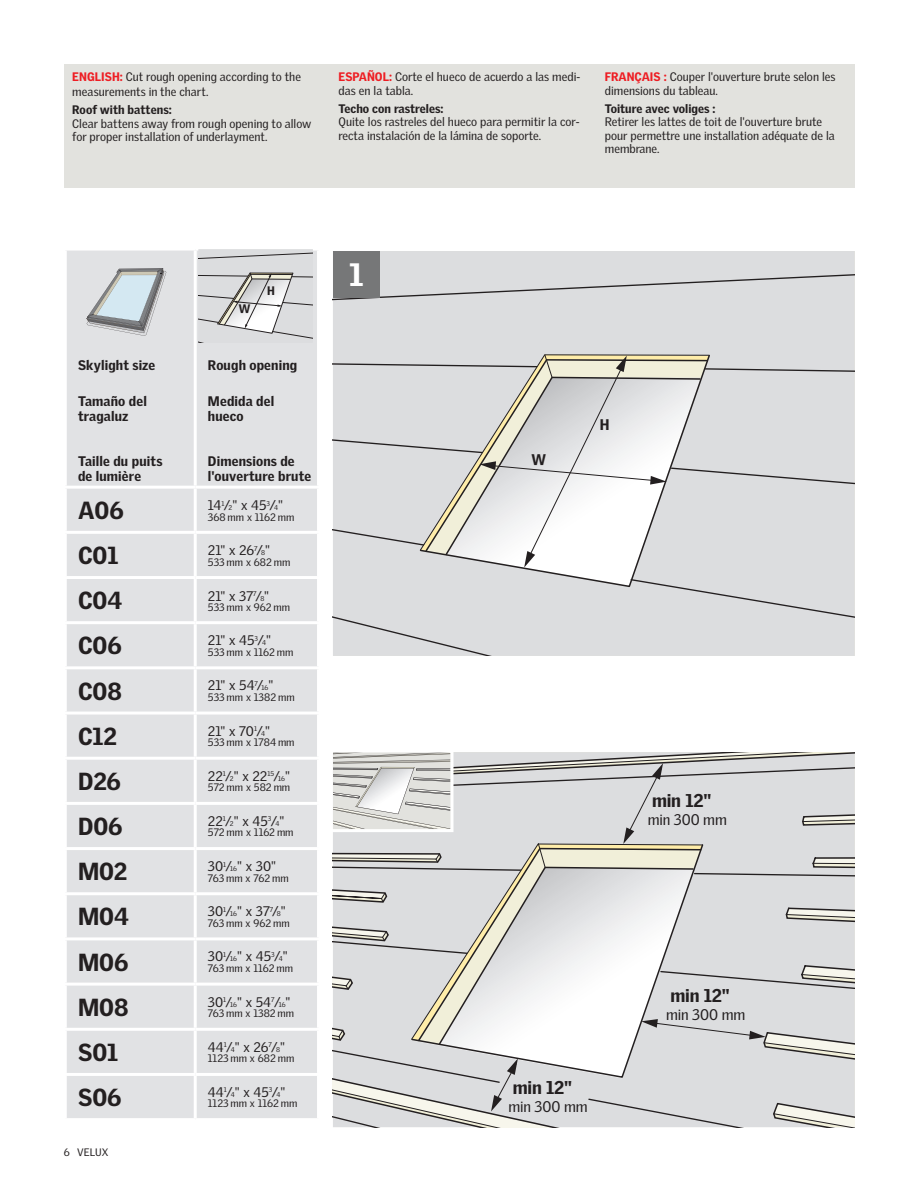
<style>
.page{position:relative;width:918px;height:1188px;background:#fff}
.page>*{position:absolute;margin:0;border:0;box-sizing:border-box;transform-origin:0 0}
.t1{font:900 31.5px "Velux Gothic";color:#fff}
.t2{font:900 24px "Velux Gothic";color:#231f20}
.t3{font:900 18px "Velux Gothic";letter-spacing:-.01em;color:#231f20}
.t4{font:15px "Velux Gothic";letter-spacing:-.005em;color:#231f20}
.t5{font:900 15px "Velux Gothic";color:#231f20}
.t6{font:13.5px "Velux Gothic";color:#231f20}
.t7{font:900 13.5px/15px "Velux Gothic";letter-spacing:.01em;color:#231f20}
.t8{font:12px/13.5px "Velux Gothic";color:#231f20}
.t9{font:900 12px "Velux Gothic";color:#231f20}
.t10{font:900 12px "Velux Gothic";color:#ee1d23}
.t11{font:10.5px "Velux Gothic";color:#231f20}
.s1{font-weight:900;color:#ee1d23}
.s2{font-size:6.75px}
</style>
<div class="page">
<div style="left:67px;top:251px;width:250px;height:867px;background:#e1e2e4"></div>
<hr style="left:194px;top:251px;width:3px;height:235px;background:#fff">
<hr style="left:64px;top:486px;width:131px;height:3px;background:#fff">
<hr style="left:195px;top:486px;width:125px;height:3px;background:#fff">
<hr style="left:194px;top:489px;width:3px;height:42px;background:#fff">
<hr style="left:64px;top:531px;width:131px;height:3px;background:#fff">
<hr style="left:195px;top:531px;width:125px;height:3px;background:#fff">
<hr style="left:194px;top:534px;width:3px;height:42px;background:#fff">
<hr style="left:64px;top:576px;width:131px;height:3px;background:#fff">
<hr style="left:195px;top:576px;width:125px;height:3px;background:#fff">
<hr style="left:194px;top:579px;width:3px;height:42px;background:#fff">
<hr style="left:64px;top:621px;width:131px;height:3px;background:#fff">
<hr style="left:195px;top:621px;width:125px;height:3px;background:#fff">
<hr style="left:194px;top:624px;width:3px;height:42px;background:#fff">
<hr style="left:64px;top:666px;width:131px;height:3px;background:#fff">
<hr style="left:195px;top:666px;width:125px;height:3px;background:#fff">
<hr style="left:194px;top:669px;width:3px;height:43px;background:#fff">
<hr style="left:64px;top:712px;width:131px;height:3px;background:#fff">
<hr style="left:195px;top:712px;width:125px;height:3px;background:#fff">
<hr style="left:194px;top:715px;width:3px;height:42px;background:#fff">
<hr style="left:64px;top:757px;width:131px;height:3px;background:#fff">
<hr style="left:195px;top:757px;width:125px;height:3px;background:#fff">
<hr style="left:194px;top:760px;width:3px;height:42px;background:#fff">
<hr style="left:64px;top:802px;width:131px;height:3px;background:#fff">
<hr style="left:195px;top:802px;width:125px;height:3px;background:#fff">
<hr style="left:194px;top:805px;width:3px;height:42px;background:#fff">
<hr style="left:64px;top:847px;width:131px;height:3px;background:#fff">
<hr style="left:195px;top:847px;width:125px;height:3px;background:#fff">
<hr style="left:194px;top:850px;width:3px;height:42px;background:#fff">
<hr style="left:64px;top:892px;width:131px;height:3px;background:#fff">
<hr style="left:195px;top:892px;width:125px;height:3px;background:#fff">
<hr style="left:194px;top:895px;width:3px;height:42px;background:#fff">
<hr style="left:64px;top:937px;width:131px;height:3px;background:#fff">
<hr style="left:195px;top:937px;width:125px;height:3px;background:#fff">
<hr style="left:194px;top:940px;width:3px;height:43px;background:#fff">
<hr style="left:64px;top:983px;width:131px;height:3px;background:#fff">
<hr style="left:195px;top:983px;width:125px;height:3px;background:#fff">
<hr style="left:194px;top:986px;width:3px;height:42px;background:#fff">
<hr style="left:64px;top:1028px;width:131px;height:3px;background:#fff">
<hr style="left:195px;top:1028px;width:125px;height:3px;background:#fff">
<hr style="left:194px;top:1031px;width:3px;height:42px;background:#fff">
<hr style="left:64px;top:1073px;width:131px;height:3px;background:#fff">
<hr style="left:195px;top:1073px;width:125px;height:3px;background:#fff">
<hr style="left:194px;top:1076px;width:3px;height:42px;background:#fff">
<svg style="left:87px;top:268px;width:79px;height:68px;background:#c0c7ca"></svg>
<div style="left:333px;top:251px;width:521px;height:405px;background:#dcdddf"></div>
<svg style="left:419px;top:354px;width:292px;height:234px;background:#d8d9db"></svg>
<svg style="left:419px;top:354px;width:291px;height:197px;background:#d4d4d2"></svg>
<svg style="left:424px;top:358px;width:285px;height:195px;background:#d6d6d3"></svg>
<svg style="left:444px;top:376px;width:258px;height:181px;background:#d9d9d8"></svg>
<svg style="left:479px;top:354px;width:188px;height:214px"></svg>
<svg style="left:198px;top:249px;width:115px;height:94px;background:#d1d2d2"></svg>
<div style="left:333px;top:251px;width:47px;height:47px;background:#767778"></div>
<div style="left:64px;top:64px;width:790px;height:123px;background:#e2e2de"></div>
<svg style="left:437px;top:991px;width:258px;height:6px"></svg>
<svg style="left:333px;top:997px;width:521px;height:130px"></svg>
<svg style="left:332px;top:752px;width:522px;height:239px;background:#d6d6d5"></svg>
<p class="t8" style="left:72px;top:69px;width:230px;line-height:15px;text-indent:33px"><span class="s1">SH:</span> Cut rough opening according to the measurements in the chart.</p>
<p class="t9" style="left:72px;top:102px;width:101px">Roof with battens:</p>
<p class="t8" style="left:72px;top:116px;width:241px">Clear battens away from rough opening to allow for proper installation of underlayment.</p>
<p class="t10" style="left:72px;top:69px;width:14px">ENGLI</p>
<p class="t8" style="left:339px;top:70px;width:243px"><span class="s1">Español:</span> Corte el hueco de acuerdo a las medi&shy;das en la tabla.</p>
<p class="t9" style="left:339px;top:101px;width:106px">Techo con rastreles:</p>
<p class="t8" style="left:339px;top:115px;width:242px">Quite los rastreles del hueco para permitir la cor&shy;recta instalación de la lámina de soporte.</p>
<p class="t8" style="left:605px;top:70px;width:232px"><span class="s1">Français :</span> Couper l'ouverture brute selon les dimensions du tableau.</p>
<p class="t9" style="left:605px;top:101px;width:112px">Toiture avec voliges :</p>
<p class="t8" style="left:605px;top:115px;width:232px">Retirer les lattes de toit de l'ouverture brute pour permettre une installation adéquate de la membrane.</p>
<p class="t7" style="left:78px;top:358px;width:79px">Skylight size</p>
<p class="t7" style="left:78px;top:394px;width:70px">Tamaño del tragaluz</p>
<p class="t7" style="left:78px;top:454px;width:86px">Taille du puits de lumière</p>
<p class="t9" style="left:238px;top:301px;width:14px">W</p>
<p class="t9" style="left:267px;top:283px;width:8px">H</p>
<p class="t7" style="left:208px;top:358px;width:91px">Rough opening</p>
<p class="t7" style="left:208px;top:394px;width:68px">Medida del hueco</p>
<p class="t7" style="left:208px;top:454px;width:105px">Dimensions de l'ouverture brute</p>
<h2 class="t2" style="left:78px;top:495px;width:47px">A06</h2>
<p class="t6" style="left:208px;top:497px;width:76px">14<sup>1</sup>⁄<span class="s2">2</span>" x 45<sup>3</sup>⁄<span class="s2">4</span>"</p>
<p class="t11" style="left:208px;top:511px;width:88px">368 mm x 1162 mm</p>
<h2 class="t2" style="left:78px;top:540px;width:42px">C01</h2>
<p class="t6" style="left:208px;top:543px;width:64px">21" x 26<sup>7</sup>⁄<span class="s2">8</span>"</p>
<p class="t11" style="left:208px;top:556px;width:84px">533 mm x 682 mm</p>
<h2 class="t2" style="left:78px;top:585px;width:46px">C04</h2>
<p class="t6" style="left:208px;top:588px;width:63px">21" x 37<sup>7</sup>⁄<span class="s2">8</span>"</p>
<p class="t11" style="left:208px;top:601px;width:84px">533 mm x 962 mm</p>
<h2 class="t2" style="left:78px;top:631px;width:45px">C06</h2>
<p class="t6" style="left:208px;top:632px;width:65px">21" x 45<sup>3</sup>⁄<span class="s2">4</span>"</p>
<p class="t11" style="left:208px;top:646px;width:87px">533 mm x 1162 mm</p>
<h2 class="t2" style="left:78px;top:676px;width:45px">C08</h2>
<p class="t6" style="left:208px;top:677px;width:67px">21" x 54<sup>7</sup>⁄<span class="s2">16</span>"</p>
<p class="t11" style="left:208px;top:691px;width:88px">533 mm x 1382 mm</p>
<h2 class="t2" style="left:78px;top:721px;width:41px">C12</h2>
<p class="t6" style="left:208px;top:723px;width:63px">21" x 70<sup>1</sup>⁄<span class="s2">4</span>"</p>
<p class="t11" style="left:208px;top:736px;width:88px">533 mm x 1784 mm</p>
<h2 class="t2" style="left:78px;top:766px;width:44px">D26</h2>
<p class="t6" style="left:208px;top:768px;width:83px">22<sup>1</sup>⁄<span class="s2">2</span>" x 22<sup>15</sup>⁄<span class="s2">16</span>"</p>
<p class="t11" style="left:208px;top:781px;width:84px">572 mm x 582 mm</p>
<h2 class="t2" style="left:78px;top:811px;width:46px">D06</h2>
<p class="t6" style="left:208px;top:813px;width:78px">22<sup>1</sup>⁄<span class="s2">2</span>" x 45<sup>3</sup>⁄<span class="s2">4</span>"</p>
<p class="t11" style="left:208px;top:826px;width:87px">572 mm x 1162 mm</p>
<h2 class="t2" style="left:78px;top:856px;width:51px">M02</h2>
<p class="t6" style="left:208px;top:858px;width:70px">30<sup>1</sup>⁄<span class="s2">16</span>" x 30"</p>
<p class="t11" style="left:208px;top:872px;width:82px">763 mm x 762 mm</p>
<h2 class="t2" style="left:78px;top:902px;width:52px">M04</h2>
<p class="t6" style="left:208px;top:903px;width:79px">30<sup>1</sup>⁄<span class="s2">16</span>" x 37<sup>7</sup>⁄<span class="s2">8</span>"</p>
<p class="t11" style="left:208px;top:917px;width:83px">763 mm x 962 mm</p>
<h2 class="t2" style="left:78px;top:947px;width:52px">M06</h2>
<p class="t6" style="left:208px;top:949px;width:81px">30<sup>1</sup>⁄<span class="s2">16</span>" x 45<sup>3</sup>⁄<span class="s2">4</span>"</p>
<p class="t11" style="left:208px;top:962px;width:87px">763 mm x 1162 mm</p>
<h2 class="t2" style="left:78px;top:992px;width:52px">M08</h2>
<p class="t6" style="left:208px;top:994px;width:84px">30<sup>1</sup>⁄<span class="s2">16</span>" x 54<sup>7</sup>⁄<span class="s2">16</span>"</p>
<p class="t11" style="left:208px;top:1007px;width:88px">763 mm x 1382 mm</p>
<h2 class="t2" style="left:78px;top:1037px;width:42px">S01</h2>
<p class="t6" style="left:208px;top:1039px;width:78px">44<sup>1</sup>⁄<span class="s2">4</span>" x 26<sup>7</sup>⁄<span class="s2">8</span>"</p>
<p class="t11" style="left:208px;top:1052px;width:88px">1123 mm x 682 mm</p>
<h2 class="t2" style="left:78px;top:1082px;width:45px">S06</h2>
<p class="t6" style="left:208px;top:1084px;width:79px">44<sup>1</sup>⁄<span class="s2">4</span>" x 45<sup>3</sup>⁄<span class="s2">4</span>"</p>
<p class="t11" style="left:208px;top:1097px;width:91px">1123 mm x 1162 mm</p>
<p class="t11" style="left:64px;top:1146px;width:46px">6 VELUX</p>
<h1 class="t1" style="left:349px;top:254px;width:16px">1</h1>
<p class="t5" style="left:531px;top:450px;width:17px">W</p>
<p class="t5" style="left:600px;top:415px;width:9px">H</p>
<h3 class="t3" style="left:652px;top:790px;width:61px">min 12"</h3>
<p class="t4" style="left:648px;top:811px;width:81px">min 300 mm</p>
<h3 class="t3" style="left:513px;top:1076px;width:61px">min 12"</h3>
<p class="t4" style="left:508px;top:1098px;width:81px">min 300 mm</p>
<h3 class="t3" style="left:671px;top:984px;width:61px">min 12"</h3>
<p class="t4" style="left:666px;top:1006px;width:81px">min 300 mm</p>
</div>
